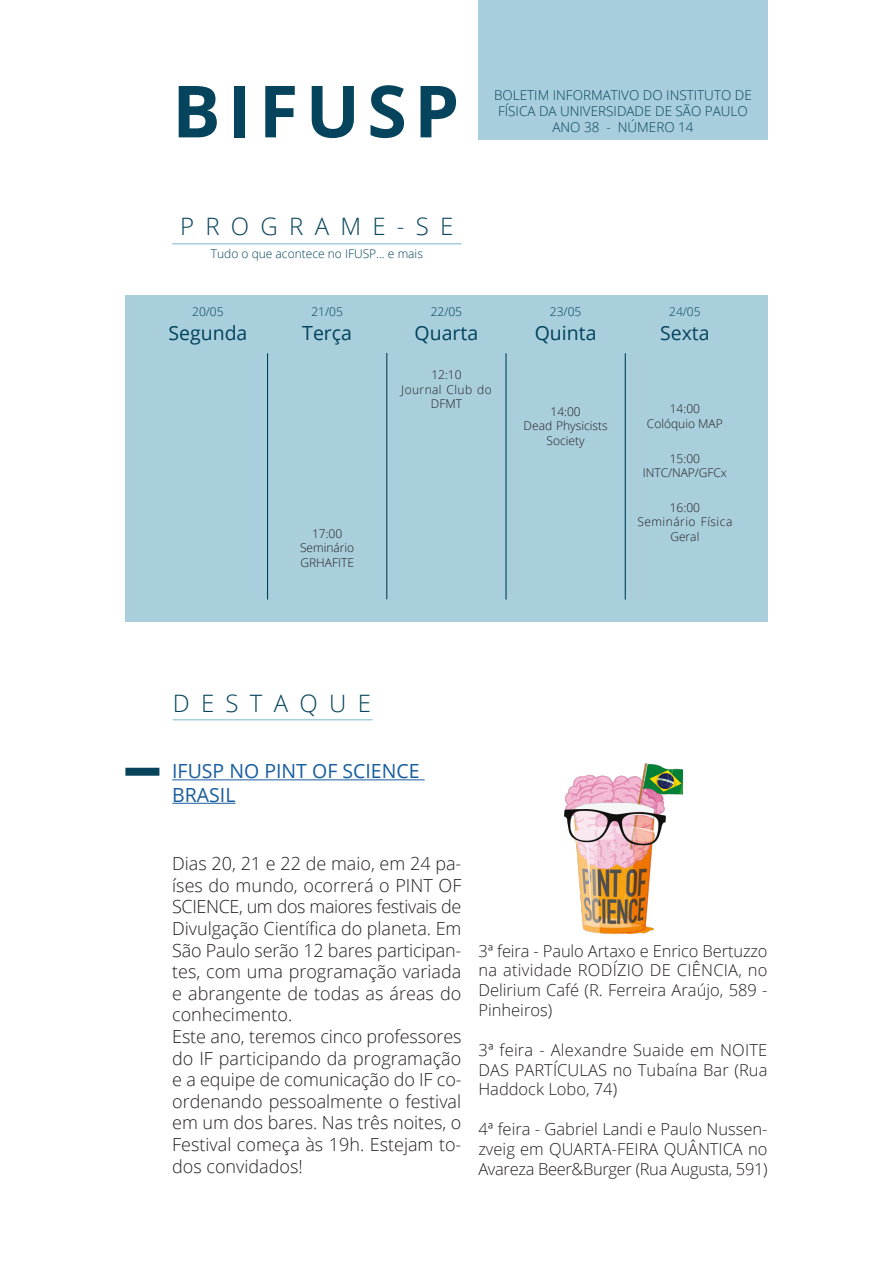
<style>
.page{position:relative;width:893px;height:1263px;background:#fff}
.page>*{position:absolute;margin:0;border:0;box-sizing:border-box;transform-origin:0 0}
.t1{font:700 72px "Open Sans";letter-spacing:.1em;color:#06445d}
.t2{font:300 24px "Open Sans";letter-spacing:.47em;color:#07445c}
.t3{font:19.5px/23.4px "Open Sans";color:#175d9e}
.t4{font:19.5px "Open Sans";color:#00425c}
.t5{font:19.5px "Open Sans";color:#06445d}
.t6{font:300 18px/21.6px "Open Sans";color:#231f20}
.t7{font:300 16.5px/19.8px "Open Sans";color:#231f20;text-align:justify}
.t8{font:300 13.5px/16.2px "Open Sans";color:#07445c;text-align:center}
.t9{font:300 12px/14.4px "Open Sans";color:#231f20;text-align:center}
.t10{font:300 12px "Open Sans";color:#00425c}
.t11{font:300 12px/14.4px "Open Sans";letter-spacing:.04em;color:#231f20;text-align:center}
.t12{font:300 12px/14.4px "Open Sans";letter-spacing:.035em;color:#231f20;text-align:center}
.t13{font:300 12px "Open Sans";color:#06445d}
</style>
<div class="page">
<div style="left:125px;top:296px;width:643px;height:326px;background:#a9cedc"></div>
<div style="left:478px;top:0;width:289px;height:139px;background:#a8cedd"></div>
<hr style="left:173px;top:719px;width:200px;height:1px;background:#a8cedc">
<svg style="left:125px;top:768px;width:34px;height:8px"></svg>
<hr style="left:172px;top:243px;width:289px;height:1px;background:#a8cedc">
<hr style="left:267px;top:353px;width:1px;height:247px;background:#07445c">
<hr style="left:386px;top:353px;width:1px;height:246px;background:#07445c">
<hr style="left:505px;top:353px;width:2px;height:247px;background:#07445c">
<hr style="left:625px;top:353px;width:1px;height:247px;background:#07445c">
<hr style="left:172px;top:779px;width:253px;height:1px;background:#175d9e">
<hr style="left:172px;top:803px;width:63px;height:1px;background:#175d9e">
<img style="left:565px;top:763px;width:117px;height:170px">
<h1 class="t1" style="left:172px;top:60px;width:289px">BIFUSP</h1>
<p class="t8" style="left:494px;top:86px;width:259px">BOLETIM INFORMATIVO DO INSTITUTO DE<br>FÍSICA DA UNIVERSIDADE DE SÃO PAULO<br>ANO 38 - NÚMERO 14</p>
<h2 class="t2" style="left:180px;top:210px;width:275px">PROGRAME-SE</h2>
<p class="t10" style="left:211px;top:245px;width:214px">Tudo o que acontece no IFUSP... e mais</p>
<p class="t10" style="left:192px;top:304px;width:33px">20/05</p>
<p class="t4" style="left:168px;top:319px;width:81px">Segunda</p>
<p class="t10" style="left:311px;top:304px;width:33px">21/05</p>
<p class="t4" style="left:302px;top:319px;width:51px">Terça</p>
<p class="t10" style="left:431px;top:304px;width:33px">22/05</p>
<p class="t4" style="left:415px;top:319px;width:65px">Quarta</p>
<p class="t12" style="left:401px;top:367px;width:92px">12:10<br>Journal Club do<br>DFMT</p>
<p class="t9" style="left:300px;top:526px;width:56px">17:00<br>Seminário<br>GRHAFITE</p>
<p class="t10" style="left:550px;top:304px;width:33px">23/05</p>
<p class="t4" style="left:535px;top:319px;width:63px">Quinta</p>
<p class="t9" style="left:524px;top:404px;width:86px">14:00<br>Dead Physicists<br>Society</p>
<p class="t13" style="left:669px;top:304px;width:33px">24/05</p>
<p class="t5" style="left:660px;top:319px;width:51px">Sexta</p>
<p class="t9" style="left:647px;top:402px;width:77px">14:00<br>Colóquio MAP</p>
<p class="t9" style="left:643px;top:451px;width:86px">15:00<br>INTC/NAP/GFCx</p>
<p class="t11" style="left:637px;top:500px;width:97px">16:00<br>Seminário Física<br>Geral</p>
<h2 class="t2" style="left:173px;top:687px;width:200px">DESTAQUE</h2>
<p class="t3" style="left:172px;top:759px;width:249px">IFUSP NO PINT OF SCIENCE<br>BRASIL</p>
<p class="t6" style="left:172px;top:852px;width:291px">Dias 20, 21 e 22 de maio, em 24 pa&shy;íses do mundo, ocorrerá o PINT OF<br>SCIENCE, um dos maiores festivais de<br>Divulgação Científica do planeta. Em<br>São Paulo serão 12 bares participan&shy;tes, com uma programação variada e abrangente de todas as áreas do conhecimento.<br>Este ano, teremos cinco professores do IF participando da programação e a equipe de comunicação do IF co&shy;ordenando pessoalmente o festival em um dos bares. Nas três noites, o<br>Festival começa às 19h. Estejam to&shy;dos convidados!</p>
<p class="t7" style="left:478px;top:940px;width:291px">3ª feira - Paulo Artaxo e Enrico Bertuzzo na atividade RODÍZIO DE CIÊNCIA, no Delirium Café (R. Ferreira Araújo, 589 - Pinheiros)</p>
<p class="t7" style="left:478px;top:1039px;width:291px">3ª feira - Alexandre Suaide em NOITE DAS PARTÍCULAS no Tubaína Bar (Rua Haddock Lobo, 74)</p>
<p class="t7" style="left:478px;top:1118px;width:291px">4ª feira - Gabriel Landi e Paulo Nussen&shy;zveig em QUARTA-FEIRA QUÂNTICA no Avareza Beer&amp;Burger (Rua Augusta, 591)</p>
</div>
